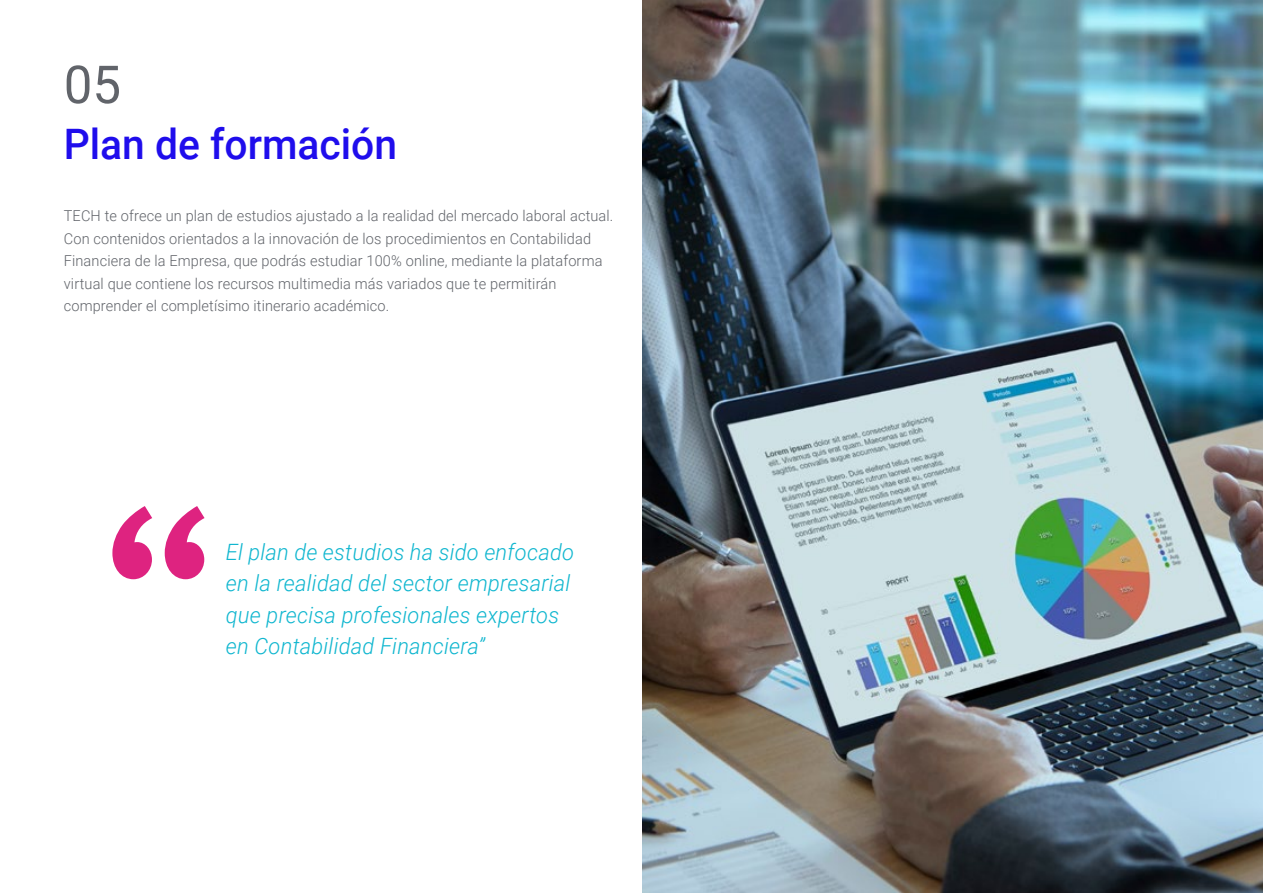
<style>
.page{position:relative;width:1263px;height:893px;background:#fff}
.page>*{position:absolute;margin:0;border:0;box-sizing:border-box;transform-origin:0 0}
.t1{font:52.5px "Roboto";color:#61646a}
.t2{font:500 42px "Roboto";color:#1f0dec}
.t3{font:italic 300 22.5px/31.5px "Roboto";letter-spacing:.01em;color:#0fb6cf}
.t4{font:300 15px/22.5px "Roboto";letter-spacing:.01em;color:#61646a}
</style>
<div class="page">
<svg style="left:112px;top:506px;width:93px;height:73px"></svg>
<img style="left:642px;top:0;width:621px;height:893px">
<h1 class="t1" style="left:64px;top:48px;width:59px">05</h1>
<h2 class="t2" style="left:64px;top:115px;width:335px">Plan de formación</h2>
<p class="t4" style="left:64px;top:204px;width:551px">TECH te ofrece un plan de estudios ajustado a la realidad del mercado laboral actual.<br>Con contenidos orientados a la innovación de los procedimientos en Contabilidad Financiera de la Empresa, que podrás estudiar 100% online, mediante la plataforma virtual que contiene los recursos multimedia más variados que te permitirán comprender el completísimo itinerario académico.</p>
<h3 class="t3" style="left:226px;top:535px;width:350px">El plan de estudios ha sido enfocado en la realidad del sector empresarial que precisa profesionales expertos en Contabilidad Financiera”</h3>
</div>
